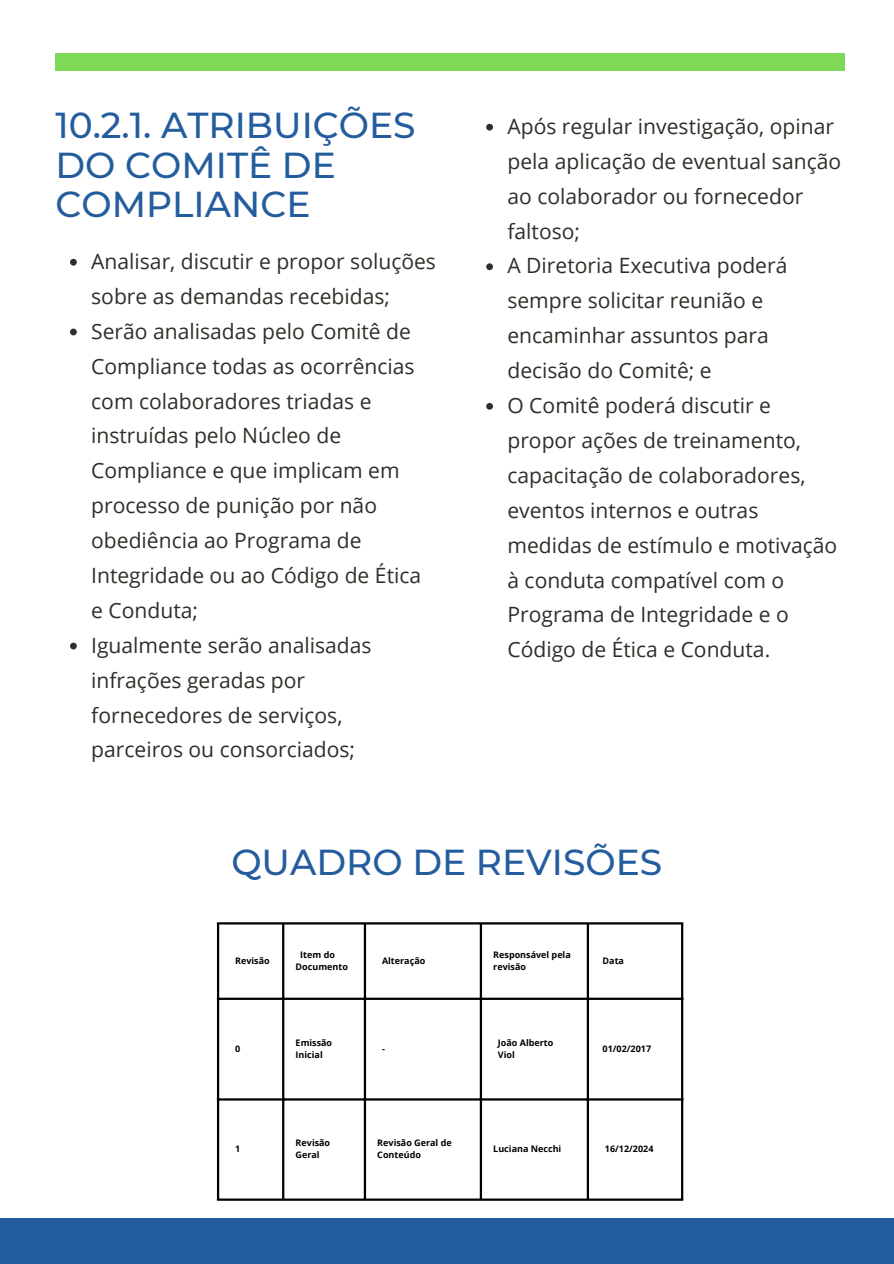
<style>
.page{position:relative;width:894px;height:1264px;background:#fff}
.page>*{position:absolute;margin:0;border:0;box-sizing:border-box;transform-origin:0 0}
.t1{font:500 36px/39.3px "Montserrat";color:#245d9e}
.t2{font:21px/34.8px "Open Sans";color:#322d28}
.t3{font:700 9px/12px "Open Sans";color:#000}
</style>
<div class="page">
<div style="left:55px;top:53px;width:789px;height:17px;background:#7ed957"></div>
<div style="left:0;top:1218px;width:893px;height:45px;background:#245d9e"></div>
<hr style="left:217px;top:924px;width:2px;height:274px;background:#000">
<hr style="left:282px;top:924px;width:2px;height:274px;background:#000">
<hr style="left:364px;top:924px;width:2px;height:274px;background:#000">
<hr style="left:479px;top:924px;width:3px;height:274px;background:#000">
<hr style="left:586px;top:924px;width:3px;height:274px;background:#000">
<hr style="left:680px;top:924px;width:3px;height:274px;background:#000">
<hr style="left:217px;top:922px;width:466px;height:2px;background:#000">
<hr style="left:217px;top:997px;width:466px;height:2px;background:#000">
<hr style="left:217px;top:1098px;width:466px;height:2px;background:#000">
<hr style="left:217px;top:1198px;width:466px;height:2px;background:#000">
<svg style="left:70px;top:259px;width:7px;height:6px"></svg>
<svg style="left:70px;top:328px;width:7px;height:7px"></svg>
<svg style="left:70px;top:642px;width:7px;height:7px"></svg>
<svg style="left:486px;top:124px;width:7px;height:6px"></svg>
<svg style="left:486px;top:263px;width:7px;height:7px"></svg>
<svg style="left:486px;top:403px;width:7px;height:6px"></svg>
<h1 class="t1" style="left:55px;top:106px;width:361px">10.2.1. ATRIBUIÇÕES<br>DO COMITÊ DE<br>COMPLIANCE</h1>
<p class="t2" style="left:507px;top:108px;width:335px">Após regular investigação, opinar pela aplicação de eventual sanção ao colaborador ou fornecedor faltoso;<br>A Diretoria Executiva poderá sempre solicitar reunião e encaminhar assuntos para decisão do Comitê; e<br>O Comitê poderá discutir e propor ações de treinamento, capacitação de colaboradores, eventos internos e outras medidas de estímulo e motivação à conduta compatível com o<br>Programa de Integridade e o<br>Código de Ética e Conduta.</p>
<p class="t2" style="left:91px;top:243px;width:346px">Analisar, discutir e propor soluções sobre as demandas recebidas;<br>Serão analisadas pelo Comitê de<br>Compliance todas as ocorrências com colaboradores triadas e instruídas pelo Núcleo de<br>Compliance e que implicam em processo de punição por não obediência ao Programa de<br>Integridade ou ao Código de Ética e Conduta;<br>Igualmente serão analisadas infrações geradas por fornecedores de serviços, parceiros ou consorciados;</p>
<h1 class="t1" style="left:231px;top:842px;width:432px">QUADRO DE REVISÕES</h1>
<p class="t3" style="left:235px;top:954px;width:36px">Revisão</p>
<p class="t3" style="left:295px;top:948px;width:54px;text-indent:5px">Item do<br>Documento</p>
<p class="t3" style="left:382px;top:954px;width:45px">Alteração</p>
<p class="t3" style="left:493px;top:948px;width:79px">Responsável pela revisão</p>
<p class="t3" style="left:602px;top:954px;width:23px">Data</p>
<p class="t3" style="left:235px;top:1042px;width:7px">0</p>
<p class="t3" style="left:295px;top:1036px;width:38px">Emissão<br>Inicial</p>
<p class="t3" style="left:382px;top:1042px;width:4px">-</p>
<p class="t3" style="left:498px;top:1036px;width:57px">João Alberto<br>Viol</p>
<p class="t3" style="left:602px;top:1042px;width:50px">01/02/2017</p>
<p class="t3" style="left:235px;top:1142px;width:7px">1</p>
<p class="t3" style="left:295px;top:1136px;width:36px">Revisão<br>Geral</p>
<p class="t3" style="left:377px;top:1136px;width:76px">Revisão Geral de<br>Conteúdo</p>
<p class="t3" style="left:493px;top:1142px;width:70px">Luciana Necchi</p>
<p class="t3" style="left:604px;top:1142px;width:50px">16/12/2024</p>
</div>
